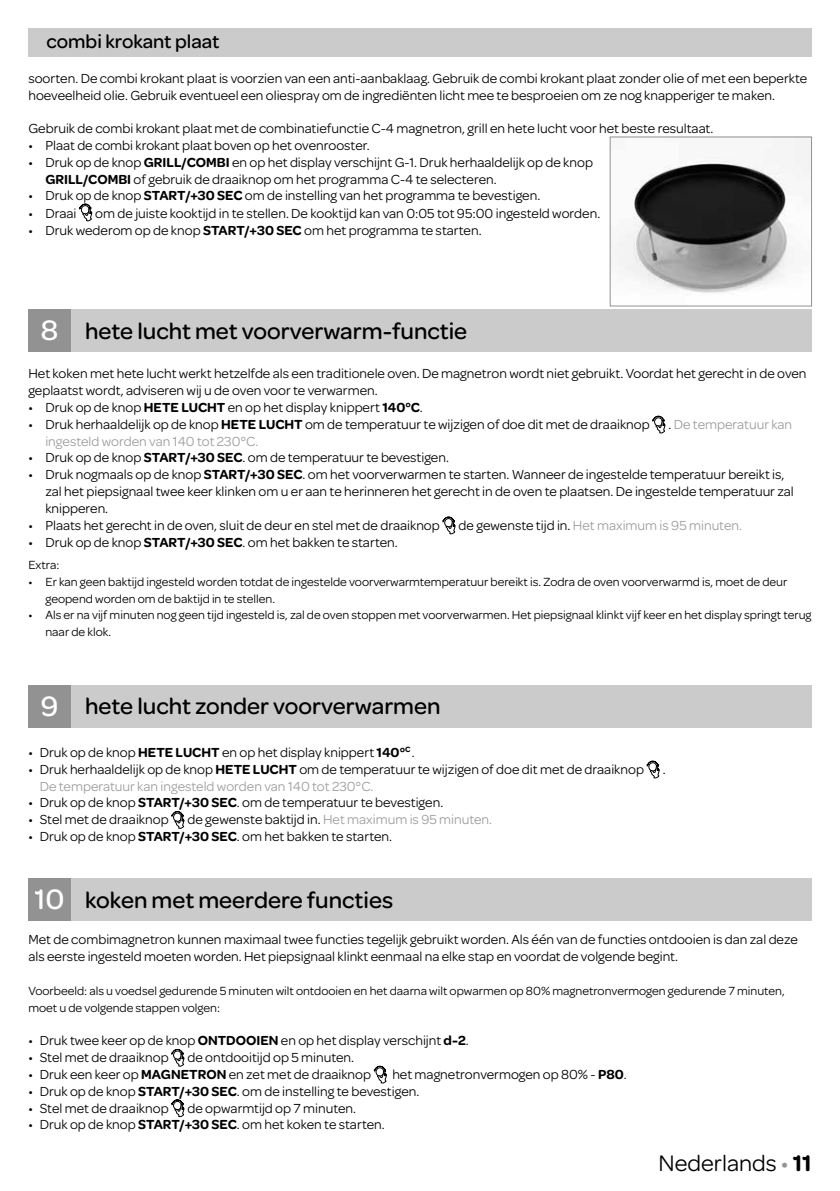
<style>
.page{position:relative;width:840px;height:1191px;background:#fff}
.page>*{position:absolute;margin:0;border:0;box-sizing:border-box;transform-origin:0 0}
.t1{font:500 24px "Omnes";color:#000}
.t2{font:24px "Omnes";color:#000}
.t3{font:500 20px "Omnes";color:#000}
.t4{font:14px/16.8px "Omnes";color:#000}
.t5{font:14px "Omnes";color:#9d9d9c}
.t6{font:12.6px/16.8px "Omnes";color:#000}
.s1{font-weight:600}
.s2{font-size:30px;color:#fff}
.s3{color:#000}
.s4{color:#929292}
</style>
<div class="page">
<div style="left:28px;top:28px;width:783px;height:29px;background:#cbcbcb"></div>
<svg style="left:79px;top:204px;width:13px;height:18px"></svg>
<div style="left:57px;top:309px;width:754px;height:42px;background:#cbcbcb"></div>
<div style="left:28px;top:309px;width:43px;height:42px;background:#929292"></div>
<svg style="left:652px;top:416px;width:13px;height:18px"></svg>
<svg style="left:442px;top:517px;width:13px;height:18px"></svg>
<div style="left:57px;top:685px;width:754px;height:42px;background:#cbcbcb"></div>
<div style="left:28px;top:685px;width:43px;height:42px;background:#929292"></div>
<svg style="left:646px;top:761px;width:13px;height:18px"></svg>
<svg style="left:171px;top:811px;width:13px;height:18px"></svg>
<div style="left:57px;top:878px;width:754px;height:42px;background:#cbcbcb"></div>
<div style="left:28px;top:878px;width:43px;height:42px;background:#929292"></div>
<svg style="left:171px;top:1049px;width:13px;height:18px"></svg>
<svg style="left:373px;top:1066px;width:13px;height:18px"></svg>
<svg style="left:171px;top:1099px;width:13px;height:18px"></svg>
<img style="left:614px;top:138px;width:195px;height:155px">
<div style="left:609px;top:136px;width:202px;height:170px;border:1px solid #929292"></div>
<h2 class="t3" style="left:46px;top:28px;width:174px">combi krokant plaat</h2>
<p class="t4" style="left:28px;top:69px;width:779px">soorten. De combi krokant plaat is voorzien van een anti-aanbaklaag. Gebruik de combi krokant plaat zonder olie of met een beperkte hoeveelheid olie. Gebruik eventueel een oliespray om de ingrediënten licht mee te besproeien om ze nog knapperiger te maken.</p>
<p class="t4" style="left:28px;top:119px;width:686px">Gebruik de combi krokant plaat met de combinatiefunctie C-4 magnetron, grill en hete lucht voor het beste resultaat.</p>
<p class="t4" style="left:28px;top:136px;width:343px">• Plaat de combi krokant plaat boven op het ovenrooster.</p>
<p class="t4" style="left:45px;top:153px;width:549px;text-indent:-17px">• Druk op de knop <span class="s1">GRILL/COMBI</span> en op het display verschijnt G-1. Druk herhaaldelijk op de knop<br><span class="s1">GRILL/COMBI</span> of gebruik de draaiknop om het programma C-4 te selecteren.</p>
<p class="t4" style="left:28px;top:187px;width:513px">• Druk op de knop <span class="s1">START/+30 SEC</span> om de instelling van het programma te bevestigen.</p>
<p class="t4" style="left:28px;top:204px;width:50px">• Draai</p>
<p class="t4" style="left:95px;top:204px;width:506px">om de juiste kooktijd in te stellen. De kooktijd kan van 0:05 tot 95:00 ingesteld worden.</p>
<p class="t4" style="left:28px;top:221px;width:454px">• Druk wederom op de knop <span class="s1">START/+30 SEC</span> om het programma te starten.</p>
<h1 class="t1" style="left:41px;top:314px;width:427px"><span class="s2">8</span> hete lucht met voorverwarm-functie</h1>
<p class="t4" style="left:28px;top:364px;width:779px">Het koken met hete lucht werkt hetzelfde als een traditionele oven. De magnetron wordt niet gebruikt. Voordat het gerecht in de oven geplaatst wordt, adviseren wij u de oven voor te verwarmen.</p>
<p class="t4" style="left:28px;top:398px;width:396px">• Druk op de knop <span class="s1">HETE LUCHT</span> en op het display knippert <span class="s1">140°C</span>.</p>
<p class="t4" style="left:28px;top:415px;width:622px">• Druk herhaaldelijk op de knop <span class="s1">HETE LUCHT</span> om de temperatuur te wijzigen of doe dit met de draaiknop</p>
<p class="t5" style="left:668px;top:415px;width:125px"><span class="s3">.</span> De temperatuur kan</p>
<p class="t5" style="left:45px;top:431px;width:214px">ingesteld worden van 140 tot 230°C.</p>
<p class="t4" style="left:28px;top:448px;width:422px">• Druk op de knop <span class="s1">START/+30 SEC</span>. om de temperatuur te bevestigen.</p>
<p class="t4" style="left:45px;top:465px;width:749px;text-indent:-17px">• Druk nogmaals op de knop <span class="s1">START/+30 SEC</span>. om het voorverwarmen te starten. Wanneer de ingestelde temperatuur bereikt is, zal het piepsignaal twee keer klinken om u er aan te herinneren het gerecht in de oven te plaatsen. De ingestelde temperatuur zal knipperen.</p>
<p class="t4" style="left:28px;top:516px;width:412px">• Plaats het gerecht in de oven, sluit de deur en stel met de draaiknop</p>
<p class="t5" style="left:458px;top:515px;width:285px"><span class="s3">de gewenste tijd in.</span> Het maximum is 95 minuten.</p>
<p class="t4" style="left:28px;top:532px;width:371px">• Druk op de knop <span class="s1">START/+30 SEC</span>. om het bakken te starten.</p>
<p class="t6" style="left:28px;top:555px;width:33px">Extra:</p>
<p class="t6" style="left:45px;top:572px;width:743px;text-indent:-17px">• Er kan geen baktijd ingesteld worden totdat de ingestelde voorverwarmtemperatuur bereikt is. Zodra de oven voorverwarmd is, moet de deur geopend worden om de baktijd in te stellen.</p>
<p class="t6" style="left:45px;top:606px;width:767px;text-indent:-17px">• Als er na vijf minuten nog geen tijd ingesteld is, zal de oven stoppen met voorverwarmen. Het piepsignaal klinkt vijf keer en het display springt terug naar de klok.</p>
<h1 class="t1" style="left:41px;top:690px;width:401px"><span class="s2">9</span> hete lucht zonder voorverwarmen</h1>
<p class="t4" style="left:28px;top:743px;width:387px">• Druk op de knop <span class="s1">HETE LUCHT</span> en op het display knippert <span class="s1">140°</span><sup>C</sup> .</p>
<p class="t4" style="left:28px;top:760px;width:616px">• Druk herhaaldelijk op de knop <span class="s1">HETE LUCHT</span> om de temperatuur te wijzigen of doe dit met de draaiknop</p>
<p class="t4" style="left:662px;top:760px;width:4px">.</p>
<p class="t5" style="left:40px;top:776px;width:335px">De temperatuur kan ingesteld worden van 140 tot 230°C.</p>
<p class="t4" style="left:28px;top:793px;width:416px">• Druk op de knop <span class="s1">START/+30 SEC</span>. om de temperatuur te bevestigen.</p>
<p class="t4" style="left:28px;top:810px;width:142px">• Stel met de draaiknop</p>
<p class="t5" style="left:187px;top:810px;width:306px"><span class="s3">de gewenste baktijd in.</span> Het maximum is 95 minuten.</p>
<p class="t4" style="left:28px;top:827px;width:365px">• Druk op de knop <span class="s1">START/+30 SEC</span>. om het bakken te starten.</p>
<h1 class="t1" style="left:35px;top:883px;width:360px"><span class="s2">10</span> koken met meerdere functies</h1>
<p class="t4" style="left:28px;top:930px;width:770px">Met de combimagnetron kunnen maximaal twee functies tegelijk gebruikt worden. Als één van de functies ontdooien is dan zal deze als eerste ingesteld moeten worden. Het piepsignaal klinkt eenmaal na elke stap en voordat de volgende begint.</p>
<p class="t6" style="left:28px;top:981px;width:757px">Voorbeeld: als u voedsel gedurende 5 minuten wilt ontdooien en het daarna wilt opwarmen op 80% magnetronvermogen gedurende 7 minuten, moet u de volgende stappen volgen:</p>
<p class="t4" style="left:28px;top:1031px;width:441px">• Druk twee keer op de knop <span class="s1">ONTDOOIEN</span> en op het display verschijnt <span class="s1">d-2</span>.</p>
<p class="t4" style="left:28px;top:1048px;width:142px">• Stel met de draaiknop</p>
<p class="t4" style="left:187px;top:1048px;width:168px">de ontdooitijd op 5 minuten.</p>
<p class="t4" style="left:28px;top:1065px;width:344px">• Druk een keer op <span class="s1">MAGNETRON</span> en zet met de draaiknop</p>
<p class="t4" style="left:392px;top:1065px;width:236px">het magnetronvermogen op 80% - <span class="s1">P80</span>.</p>
<p class="t4" style="left:28px;top:1081px;width:392px">• Druk op de knop <span class="s1">START/+30 SEC</span>. om de instelling te bevestigen.</p>
<p class="t4" style="left:28px;top:1098px;width:142px">• Stel met de draaiknop</p>
<p class="t4" style="left:187px;top:1098px;width:170px">de opwarmtijd op 7 minuten.</p>
<p class="t4" style="left:28px;top:1115px;width:358px">• Druk op de knop <span class="s1">START/+30 SEC</span>. om het koken te starten.</p>
<h1 class="t2" style="left:658px;top:1146px;width:154px">Nederlands <span class="s4">•</span> <span class="s1">11</span></h1>
</div>
